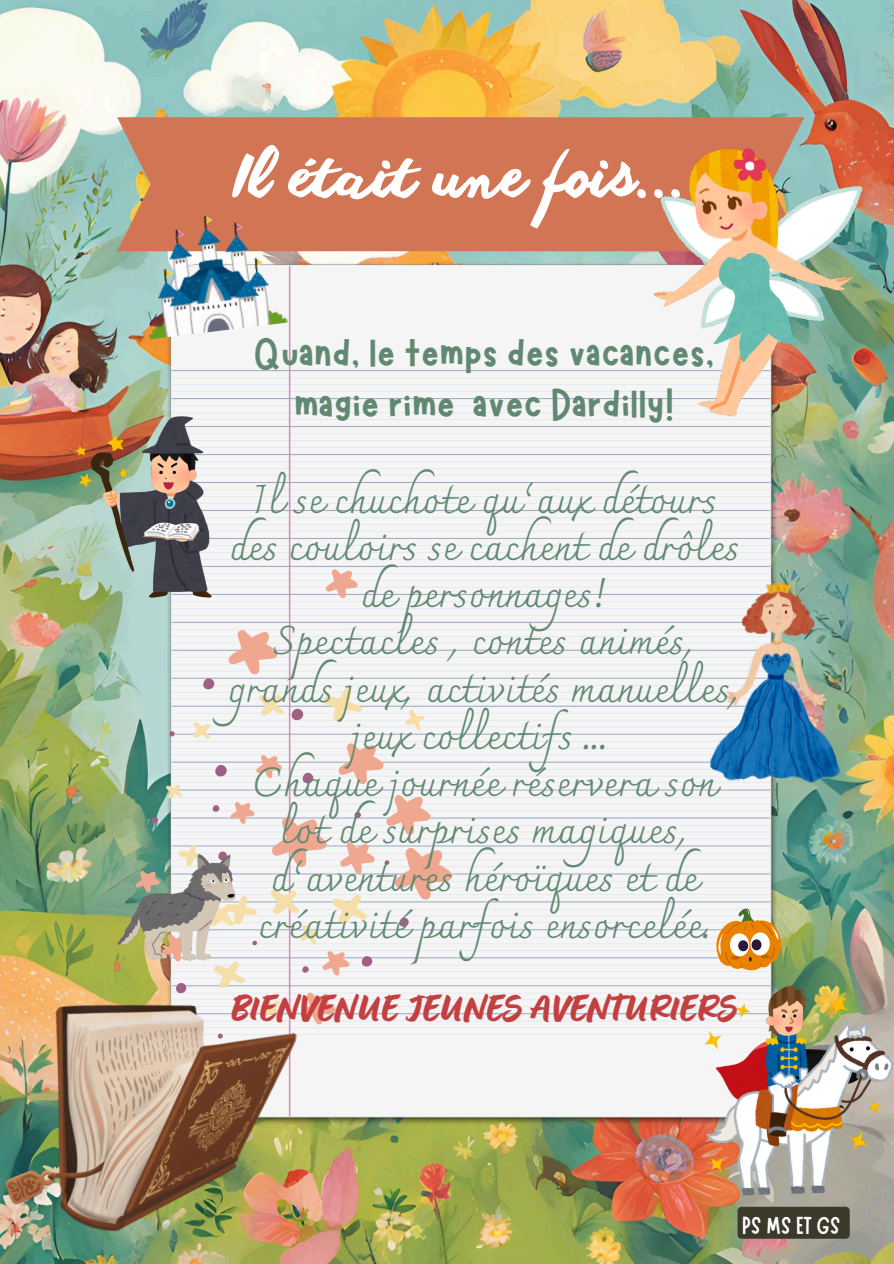
<style>
.page{position:relative;width:894px;height:1264px;background:#fff}
.page>*{position:absolute;margin:0;border:0;box-sizing:border-box;transform-origin:0 0}
.t1{font:57.6px "Anothershabby";color:#fff}
.t2{font:46.35px/51.8px "Marykate";color:#618972;text-align:center}
.t3{font:42.15px "Lumios Brush";color:#c34041}
.t4{font:40.35px/47.2px "Charmonman";color:#618972;text-align:center}
.t5{font:24.6px "Marykate";color:#fff}
</style>
<div class="page">
<img style="left:0;top:0;width:893px;height:1263px">
<img style="left:166px;top:262px;width:611px;height:863px">
<svg style="left:321px;top:561px;width:42px;height:43px"></svg>
<svg style="left:132px;top:618px;width:328px;height:463px"></svg>
<img style="left:75px;top:416px;width:136px;height:182px">
<img style="left:704px;top:985px;width:189px;height:210px">
<img style="left:709px;top:580px;width:135px;height:203px">
<img style="left:0;top:972px;width:298px;height:291px">
<div style="left:117px;top:117px;width:686px;height:134px;background:#d17555"></div>
<img style="left:135px;top:207px;width:153px;height:132px">
<img style="left:653px;top:149px;width:208px;height:268px">
<svg style="left:709px;top:907px;width:72px;height:65px"></svg>
<img style="left:117px;top:854px;width:118px;height:106px">
<div style="left:737px;top:1206px;width:112px;height:32px;background:#3b392a;border-radius:4px"></div>
<p class="t1" style="left:234px;top:145px;width:454px">Il était une fois...</p>
<h3 class="t2" style="left:253px;top:323px;width:462px">Quand, le temps des vacances, magie rime avec Dardilly!</h3>
<h4 class="t4" style="left:227px;top:475px;width:515px">Il se chuchote qu’aux détours des couloirs se cachent de drôles de personnages!<br>Spectacles , contes animés, grands jeux, activités manuelles, jeux collectifs ...<br>Chaque journée réservera son lot de surprises magiques, d’aventures héroïques et de créativité parfois ensorcelée.</h4>
<h2 class="t3" style="left:231px;top:994px;width:508px">BIENVENUE JEUNES AVENTURIERS</h2>
<p class="t5" style="left:741px;top:1209px;width:100px">PS MS ET GS</p>
</div>
